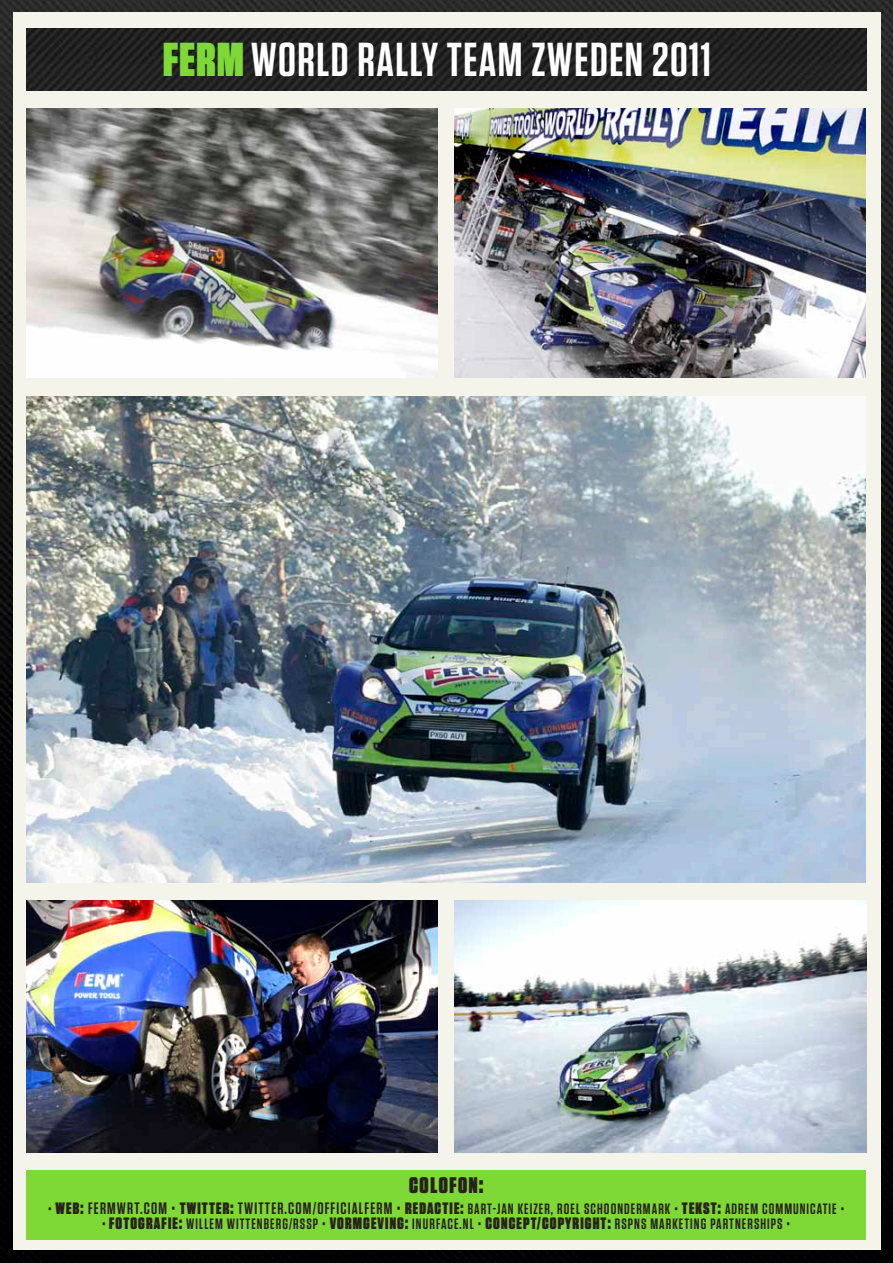
<style>
.page{position:relative;width:893px;height:1263px;background:#fff}
.page>*{position:absolute;margin:0;border:0;box-sizing:border-box;transform-origin:0 0}
.t1{font:600 47.55px "Tungsten";letter-spacing:.03em;color:#fff}
.t2{font:900 22.5px "Tungsten";color:#28221c}
.t3{font:600 16.5px "Tungsten";letter-spacing:.07em;color:#28221c}
.t4{font:900 16.5px "Tungsten";color:#28221c}
.t5{font:600 15px "Tungsten";letter-spacing:.07em;color:#28221c}
.s1{font-weight:900;color:#7ed836}
.s2{font-size:15px}
.s3{font-weight:900}
.s4{font-weight:900;font-size:16.5px}
.s5{font-weight:600;font-size:15px}
</style>
<div class="page">
<img style="left:0;top:0;width:893px;height:1263px">
<div style="left:13px;top:13px;width:867px;height:1237px;background:#f4f4eb"></div>
<img style="left:26px;top:396px;width:840px;height:486px">
<img style="left:26px;top:108px;width:412px;height:270px">
<img style="left:455px;top:108px;width:411px;height:270px">
<img style="left:455px;top:900px;width:411px;height:252px">
<img style="left:26px;top:900px;width:412px;height:252px">
<img style="left:26px;top:28px;width:840px;height:62px">
<div style="left:26px;top:1170px;width:840px;height:69px;background:#7ed836"></div>
<h1 class="t1" style="left:163px;top:35px;width:549px"><span class="s1">FERM</span> WORLD RALLY TEAM ZWEDEN 2011</h1>
<h2 class="t2" style="left:409px;top:1172px;width:22px">COLOFON</h2>
<h2 class="t2" style="left:479px;top:1172px;width:6px">:</h2>
<p class="t3" style="left:48px;top:1199px;width:157px"><span class="s2">•</span> <span class="s3">WEB:</span> FERMWRT.COM • <span class="s3">TWITTER</span></p>
<p class="t3" style="left:230px;top:1199px;width:191px"><span class="s3">:</span> TWITTER.COM/OFFICIALFERM • <span class="s3">REDACTIE</span></p>
<p class="t5" style="left:461px;top:1201px;width:237px"><span class="s4">:</span> BART-JAN KEIZER, ROEL SCHOONDERMARK • <span class="s4">TEKST</span></p>
<p class="t5" style="left:718px;top:1201px;width:128px"><span class="s4">:</span> ADREM COMMUNICATIE •</p>
<p class="t4" style="left:102px;top:1214px;width:52px"><span class="s5">•</span> FOTOGRAFIE</p>
<p class="t5" style="left:179px;top:1216px;width:323px"><span class="s4">:</span> WILLEM WITTENBERG/RSSP • <span class="s4">VORMGEVING:</span> INURFACE.NL • <span class="s4">CONCEPT</span></p>
<p class="t5" style="left:537px;top:1216px;width:255px"><span class="s4">/COPYRIGHT:</span> RSPNS MARKETING PARTNERSHIPS •</p>
</div>
